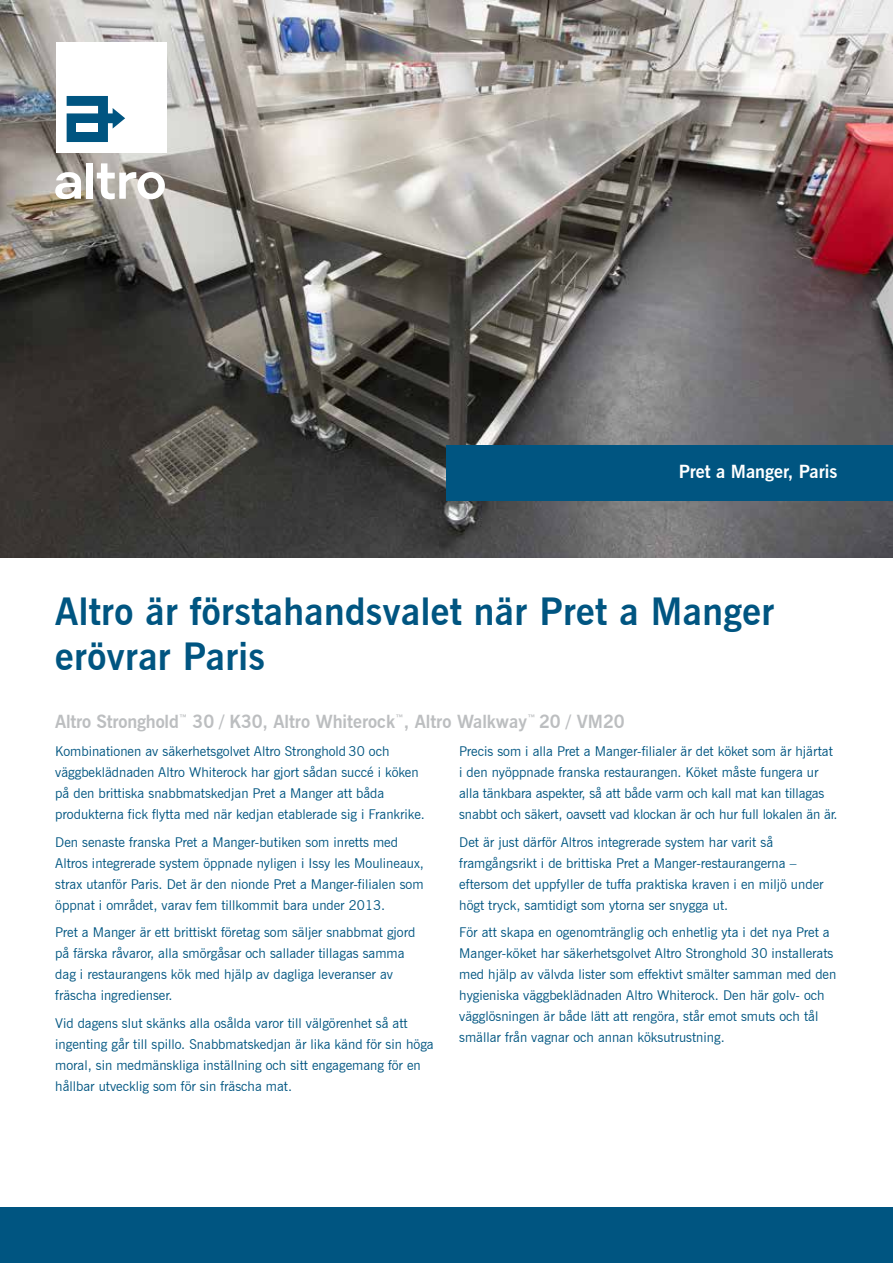
<style>
.page{position:relative;width:893px;height:1263px;background:#fff}
.page>*{position:absolute;margin:0;border:0;box-sizing:border-box;transform-origin:0 0}
.t1{font:700 37.5px/45px "News Gothic BT";letter-spacing:.01em;color:#005581}
.t2{font:700 18px "News Gothic BT";color:#bcbec0}
.t3{font:700 18px "News Gothic BT";color:#fff}
.t4{font:13.5px/21px "News Gothic BT";color:#005581}
</style>
<div class="page">
<img style="left:0;top:0;width:893px;height:557px">
<div style="left:86px;top:163px;width:7px;height:36px;background:#fff"></div>
<svg style="left:55px;top:172px;width:26px;height:27px"></svg>
<svg style="left:97px;top:163px;width:68px;height:36px"></svg>
<div style="left:56px;top:43px;width:110px;height:110px;background:#fff"></div>
<svg style="left:67px;top:96px;width:58px;height:46px"></svg>
<div style="left:77px;top:124px;width:21px;height:8px;background:#fff"></div>
<div style="left:447px;top:445px;width:446px;height:56px;background:#005581"></div>
<div style="left:0;top:1208px;width:893px;height:55px;background:#005581"></div>
<h2 class="t3" style="left:679px;top:461px;width:160px">Pret a Manger, Paris</h2>
<h1 class="t1" style="left:55px;top:589px;width:721px">Altro är förstahandsvalet när Pret a Manger erövrar Paris</h1>
<h2 class="t2" style="left:55px;top:710px;width:571px">Altro Stronghold<sup>™</sup> 30 / K30, Altro Whiterock<sup>™</sup>, Altro Walkway<sup>™</sup> 20 / VM20</h2>
<p class="t4" style="left:55px;top:741px;width:371px">Kombinationen av säkerhetsgolvet Altro Stronghold 30 och väggbeklädnaden Altro Whiterock har gjort sådan succé i köken på den brittiska snabbmatskedjan Pret a Manger att båda produkterna fick flytta med när kedjan etablerade sig i Frankrike.</p>
<p class="t4" style="left:55px;top:831px;width:370px">Den senaste franska Pret a Manger-butiken som inretts med Altros integrerade system öppnade nyligen i Issy les Moulineaux, strax utanför Paris. Det är den nionde Pret a Manger-filialen som öppnat i området, varav fem tillkommit bara under 2013.</p>
<p class="t4" style="left:55px;top:922px;width:362px">Pret a Manger är ett brittiskt företag som säljer snabbmat gjord på färska råvaror, alla smörgåsar och sallader tillagas samma dag i restaurangens kök med hjälp av dagliga leveranser av fräscha ingredienser.</p>
<p class="t4" style="left:55px;top:1012px;width:380px">Vid dagens slut skänks alla osålda varor till välgörenhet så att ingenting går till spillo. Snabbmatskedjan är lika känd för sin höga moral, sin medmänskliga inställning och sitt engagemang för en hållbar utvecklig som för sin fräscha mat.</p>
<p class="t4" style="left:459px;top:741px;width:380px">Precis som i alla Pret a Manger-filialer är det köket som är hjärtat i den nyöppnade franska restaurangen. Köket måste fungera ur alla tänkbara aspekter, så att både varm och kall mat kan tillagas snabbt och säkert, oavsett vad klockan är och hur full lokalen än är.</p>
<p class="t4" style="left:459px;top:831px;width:366px">Det är just därför Altros integrerade system har varit så framgångsrikt i de brittiska Pret a Manger-restaurangerna – eftersom det uppfyller de tuffa praktiska kraven i en miljö under högt tryck, samtidigt som ytorna ser snygga ut.</p>
<p class="t4" style="left:459px;top:922px;width:379px">För att skapa en ogenomtränglig och enhetlig yta i det nya Pret a Manger-köket har säkerhetsgolvet Altro Stronghold 30 installerats med hjälp av välvda lister som effektivt smälter samman med den hygieniska väggbeklädnaden Altro Whiterock. Den här golv- och vägglösningen är både lätt att rengöra, står emot smuts och tål smällar från vagnar och annan köksutrustning.</p>
</div>
